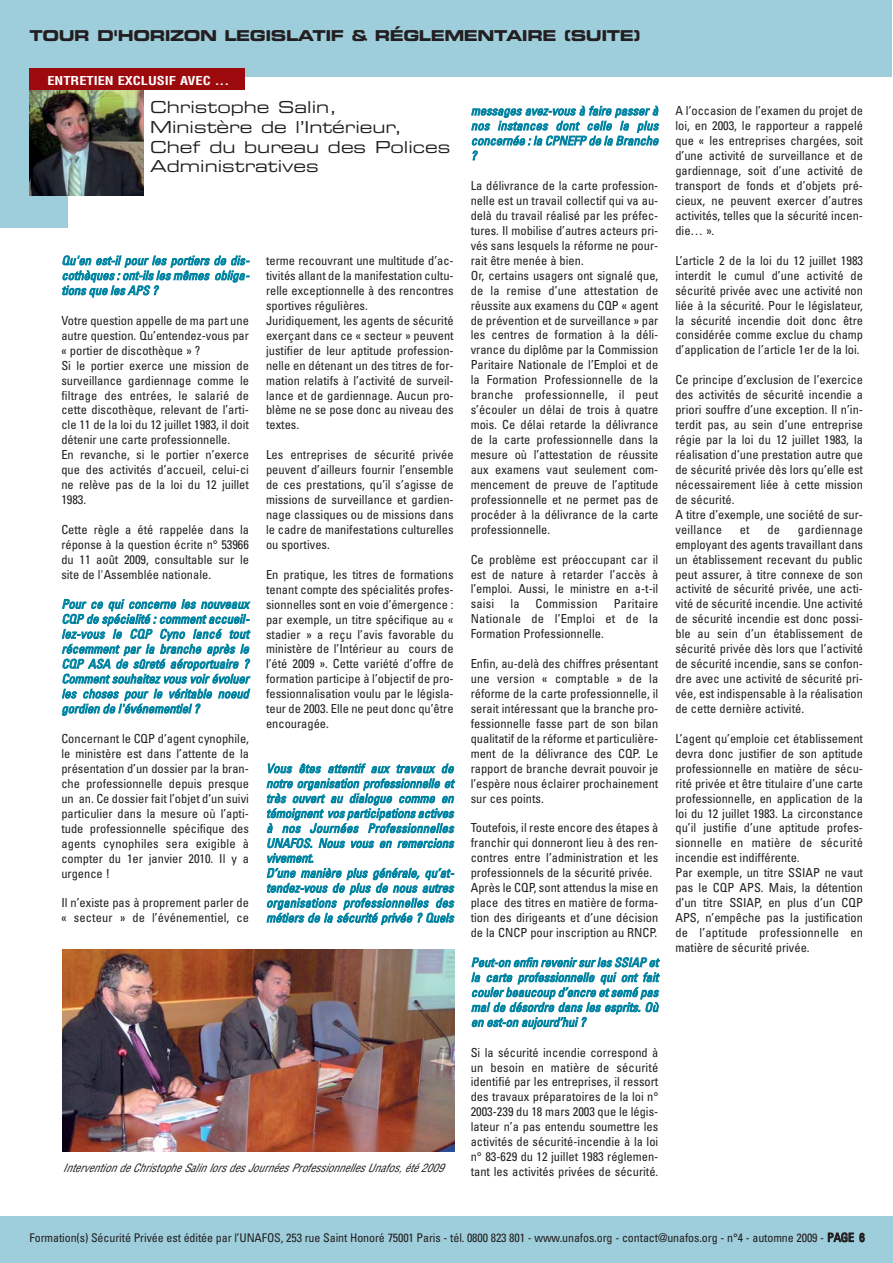
<style>
.page{position:relative;width:893px;height:1263px;background:#fff}
.page>*{position:absolute;margin:0;border:0;box-sizing:border-box;transform-origin:0 0}
.t1{font:16.5px/19.8px "Eurostile Extended Two";color:#231f20}
.t2{font:15px "Eurostile Bold Extended Two";letter-spacing:-.03em;color:#231f20}
.t3{font:condensed 12.45px/15px "Univers";color:#231f20;text-align:justify}
.t4{font:italic condensed 12.45px/15px "Univers";color:#0083a1;text-align:justify}
.t5{font:condensed 12.45px "Univers";letter-spacing:.02em;color:#231f20}
.t6{font:condensed 12px "Univers";letter-spacing:-.01em;color:#231f20}
.t7{font:700 condensed 12px "Helvetica";color:#fff;scale:1.2 1}
.t8{font:italic condensed 11.25px "Helvetica";color:#231f20}
</style>
<div class="page">
<div style="left:0;top:0;width:891px;height:77px;background:#9ecedc"></div>
<div style="left:0;top:44px;width:68px;height:184px;background:#9ecedc"></div>
<div style="left:30px;top:68px;width:215px;height:22px;background:#9d0a0e"></div>
<img style="left:30px;top:90px;width:114px;height:106px">
<img style="left:62px;top:949px;width:392px;height:202px">
<div style="left:0;top:1216px;width:893px;height:47px;background:#9ecedc"></div>
<p class="t2" style="left:30px;top:30px;width:613px">TOUR D'HORIZON LEGISLATIF &amp; RÉGLEMENTAIRE (SUITE)</p>
<p class="t7" style="left:47px;top:76px;width:153px">ENTRETIEN EXCLUSIF AVEC ...</p>
<h1 class="t1" style="left:150px;top:99px;width:302px">Christophe Salin,<br>Ministère de l’Intérieur,<br>Chef du bureau des Polices<br>Administratives</h1>
<p class="t4" style="left:62px;top:254px;width:192px">Qu'en est-il pour les portiers de dis&shy;cothèques :ont-ils les mêmes obliga&shy;tions que les APS ?</p>
<p class="t3" style="left:61px;top:314px;width:189px;text-align:left">Votre question appelle de ma part une autre question. Qu’entendez-vous par « portier de discothèque » ?<br>Si le portier exerce une mission de surveillance gardiennage comme le filtrage des entrées, le salarié de cette discothèque, relevant de l’arti&shy;cle 11 de la loi du 12 juillet 1983, il doit détenir une carte professionnelle.<br>En revanche, si le portier n’exerce que des activités d’accueil, celui-ci ne relève pas de la loi du 12 juillet 1983.</p>
<p class="t3" style="left:61px;top:523px;width:189px">Cette règle a été rappelée dans la réponse à la question écrite n° 53966 du 11 août 2009, consultable sur le site de l'Assemblée nationale.</p>
<p class="t4" style="left:62px;top:598px;width:192px">Pour ce qui concerne les nouveaux CQP de spécialité :commentaccueil&shy;lez-vous le CQP Cyno lancé tout récemment par la branche après le CQP ASA de sûreté aéroportuaire ?<br>Comment souhaitez vous voir évoluer les choses pour le véritable noeud gordien de l'événementiel?</p>
<p class="t3" style="left:61px;top:732px;width:189px">Concernant le CQP d’agent cynophile, le ministère est dans l’attente de la présentation d’un dossier par la bran&shy;che professionnelle depuis presque un an. Ce dossier fait l’objet d’un suivi particulier dans la mesure où l’apti&shy;tude professionnelle spécifique des agents cynophiles sera exigible à compter du 1er janvier 2010. Il y a urgence !</p>
<p class="t3" style="left:61px;top:897px;width:189px">Il n’existe pas à proprement parler de « secteur » de l’événementiel, ce</p>
<p class="t3" style="left:266px;top:254px;width:189px;text-align:left">terme recouvrant une multitude d’ac&shy;tivités allant de la manifestation cultu&shy;relle exceptionnelle à des rencontres sportives régulières.<br>Juridiquement, les agents de sécurité exerçant dans ce « secteur » peuvent justifier de leur aptitude profession&shy;nelle en détenant un des titres de for&shy;mation relatifs à l’activité de surveil&shy;lance et de gardiennage. Aucun pro&shy;blème ne se pose donc au niveau des textes.</p>
<p class="t3" style="left:266px;top:448px;width:189px">Les entreprises de sécurité privée peuvent d’ailleurs fournir l’ensemble de ces prestations, qu’il s’agisse de missions de surveillance et gardien&shy;nage classiques ou de missions dans le cadre de manifestations culturelles ou sportives.</p>
<p class="t3" style="left:266px;top:568px;width:189px">En pratique, les titres de formations tenant compte des spécialités profes&shy;sionnelles sont en voie d’émergence : par exemple, un titre spécifique au « stadier » a reçu l’avis favorable du ministère de l’Intérieur au cours de l’été 2009 ». Cette variété d’offre de formation participe à l’objectif de pro&shy;fessionnalisation voulu par le législa&shy;teur de 2003. Elle ne peut donc qu’être encouragée.</p>
<p class="t4" style="left:266px;top:762px;width:192px;text-align:left">Vous êtes attentif aux travaux de notre organisation professionnelle et très ouvert au dialogue comme en témoignent vos participations actives à nos Journées Professionnelles UNAFOS. Nous vous en remercions vivement.<br>D’une manière plus générale, qu’at&shy;tendez-vous de plus de nous autres organisations professionnelles des métiers de la sécurité privée ? Quels</p>
<p class="t8" style="left:63px;top:1163px;width:386px">InterventiondeChristopheSalinlorsdesJournéesProfessionnellesUnafos,été2009</p>
<p class="t4" style="left:471px;top:104px;width:191px">messages avez-vous à faire passer à nos instances dont celle la plus concernée :la CPNEFP de la Branche ?</p>
<p class="t3" style="left:471px;top:179px;width:189px;text-align:left">La délivrance de la carte profession&shy;nelle est un travail collectif qui va au&shy;delà du travail réalisé par les préfec&shy;tures. Il mobilise d’autres acteurs pri&shy;vés sans lesquels la réforme ne pour&shy;rait être menée à bien.<br>Or, certains usagers ont signalé que, de la remise d’une attestation de réussite aux examens du CQP « agent de prévention et de surveillance » par les centres de formation à la déli&shy;vrance du diplôme par la Commission Paritaire Nationale de l’Emploi et de la Formation Professionnelle de la branche professionnelle, il peut s’écouler un délai de trois à quatre mois. Ce délai retarde la délivrance de la carte professionnelle dans la mesure où l’attestation de réussite aux examens vaut seulement com&shy;mencement de preuve de l’aptitude professionnelle et ne permet pas de procéder à la délivrance de la carte professionnelle.</p>
<p class="t3" style="left:471px;top:553px;width:189px">Ce problème est préoccupant car il est de nature à retarder l’accès à l’emploi. Aussi, le ministre en a-t-il saisi</p>
<p class="t3" style="left:510px;top:598px;width:11px">la</p>
<p class="t5" style="left:536px;top:599px;width:64px">Commission</p>
<p class="t3" style="left:471px;top:598px;width:189px;text-indent:143px">Paritaire Nationale de l’Emploi et de la Formation Professionnelle.</p>
<p class="t3" style="left:471px;top:657px;width:189px">Enfin, au-delà des chiffres présentant une version « comptable » de la réforme de la carte professionnelle, il serait intéressant que la branche pro&shy;fessionnelle fasse part de son bilan qualitatif de la réforme et particulière&shy;ment de la délivrance des CQP. Le rapport de branche devrait pouvoir je l’espère nous éclairer prochainement sur ces points.</p>
<p class="t3" style="left:471px;top:822px;width:189px;text-align:left">Toutefois, il reste encore des étapes à franchir qui donneront lieu à des ren&shy;contres entre l’administration et les professionnels de la sécurité privée.<br>Après le CQP, sont attendus la mise en place des titres en matière de forma&shy;tion des dirigeants et d’une décision de la CNCP pour inscription au RNCP.</p>
<p class="t4" style="left:471px;top:956px;width:191px">Peut-on enfin revenirsurles SSIAP et la carte professionnelle qui ont fait coulerbeaucoup d’encre etsemé pas mal de désordre dans les esprits. Où en est-on aujourd’hui?</p>
<p class="t3" style="left:471px;top:1046px;width:189px">Si la sécurité incendie correspond à un besoin en matière de sécurité identifié par les entreprises, il ressort des travaux préparatoires de la loi n° 2003-239 du 18 mars 2003 que le légis&shy;lateur n’a pas entendu soumettre les activités de sécurité-incendie à la loi n° 83-629 du 12 juillet 1983 réglemen&shy;tant les activités privées de sécurité.</p>
<p class="t3" style="left:675px;top:105px;width:189px">A l’occasion de l’examen du projet de loi, en 2003, le rapporteur a rappelé que « les entreprises chargées, soit d’une activité de surveillance et de gardiennage, soit d’une activité de transport de fonds et d’objets pré&shy;cieux, ne peuvent exercer d’autres activités, telles que la sécurité incen&shy;die… ».</p>
<p class="t3" style="left:675px;top:254px;width:189px">L’article 2 de la loi du 12 juillet 1983 interdit le cumul d’une activité de sécurité privée avec une activité non liée à la sécurité. Pour le législateur, la sécurité incendie doit donc être considérée comme exclue du champ d’application de l’article 1er de la loi.</p>
<p class="t3" style="left:675px;top:373px;width:189px;text-align:left">Ce principe d’exclusion de l’exercice des activités de sécurité incendie a priori souffre d’une exception. Il n’in&shy;terdit pas, au sein d’une entreprise régie par la loi du 12 juillet 1983, la réalisation d’une prestation autre que de sécurité privée dès lors qu’elle est nécessairement liée à cette mission de sécurité.<br>A titre d’exemple, une société de sur&shy;veillance</p>
<p class="t3" style="left:675px;top:523px;width:189px;text-indent:123px">gardiennage employant des agents travaillant dans un établissement recevant du public peut assurer, à titre connexe de son activité de sécurité privée, une acti&shy;vité de sécurité incendie. Une activité de sécurité incendie est donc possi&shy;ble au sein d’un établissement de sécurité privée dès lors que l’activité de sécurité incendie, sans se confon&shy;dre avec une activité de sécurité pri&shy;vée, est indispensable à la réalisation de cette dernière activité.</p>
<p class="t3" style="left:675px;top:732px;width:189px;text-align:left">L’agent qu’emploie cet établissement devra donc justifier de son aptitude professionnelle en matière de sécu&shy;rité privée et être titulaire d’une carte professionnelle, en application de la loi du 12 juillet 1983. La circonstance qu’il justifie d’une aptitude profes&shy;sionnelle en matière de sécurité incendie est indifférente.<br>Par exemple, un titre SSIAP ne vaut pas le CQP APS. Mais, la détention d’un titre SSIAP, en plus d’un CQP APS, n’empêche pas la justification de l’aptitude professionnelle en matière de sécurité privée.</p>
<p class="t3" style="left:740px;top:523px;width:11px">et</p>
<p class="t3" style="left:767px;top:523px;width:14px">de</p>
<p class="t6" style="left:30px;top:1233px;width:837px">Formation(s) Sécurité Privée est éditée par l’UNAFOS, 253 rue Saint Honoré 75001 Paris - tél. 0800 823 801 - www.unafos.org - contact@unafos.org - n°4 - automne 2009 - PAGE 6</p>
</div>
